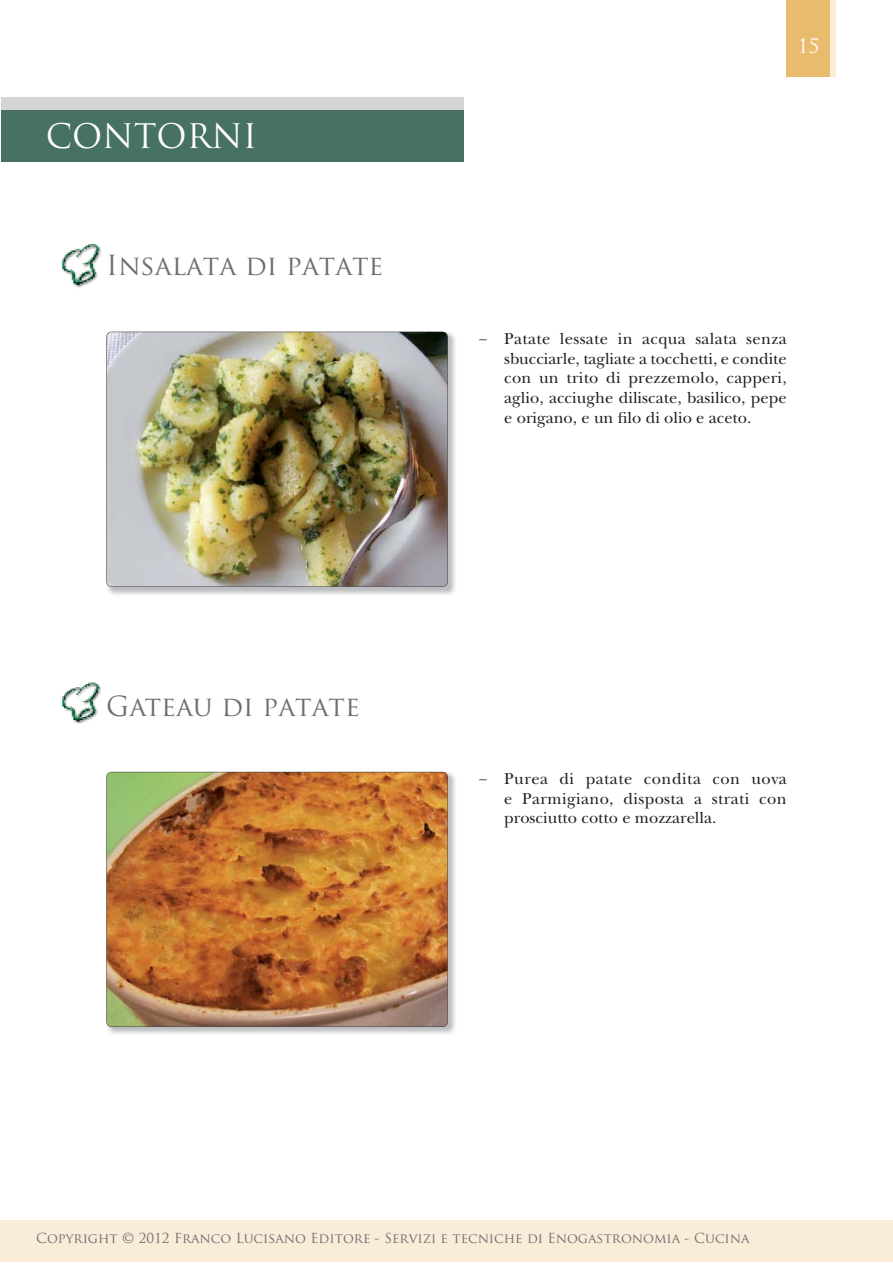
<style>
.page{position:relative;width:893px;height:1263px;background:#fff}
.page>*{position:absolute;margin:0;border:0;box-sizing:border-box;transform-origin:0 0}
.t1{font:33px "Trajan Pro";color:#fff}
.t2{font:27px "Trajan Pro";color:#6d6e70}
.t3{font:19.5px "Trajan Pro";color:#fff}
.t4{font:16.5px/19.8px "New Baskerville";color:#231f20;text-align:justify}
.t5{font:13.5px "Trajan Pro";color:#6d6e70}
</style>
<div class="page">
<div style="left:1px;top:1220px;width:892px;height:42px;background:#f9ecd8"></div>
<div style="left:791px;top:0;width:44px;height:77px;background:#f9ecd8"></div>
<div style="left:787px;top:0;width:43px;height:77px;background:#e9bb6d"></div>
<img style="left:62px;top:243px;width:39px;height:45px">
<div style="left:1px;top:97px;width:462px;height:51px;background:#d3d6d3"></div>
<div style="left:1px;top:111px;width:462px;height:51px;background:#487165"></div>
<img style="left:107px;top:772px;width:348px;height:262px">
<img style="left:106px;top:772px;width:342px;height:255px">
<img style="left:62px;top:682px;width:39px;height:42px">
<img style="left:107px;top:332px;width:348px;height:263px">
<img style="left:106px;top:332px;width:342px;height:255px">
<h1 class="t1" style="left:46px;top:117px;width:213px">CONTORNI</h1>
<h2 class="t2" style="left:106px;top:250px;width:279px">Insalata di patate</h2>
<p class="t3" style="left:797px;top:35px;width:24px">15</p>
<p class="t4" style="left:504px;top:330px;width:284px;text-indent:-26px">− Patate lessate in acqua salata senza sbucciarle, tagliate a tocchetti, e condite con un trito di prezzemolo, capperi, aglio, acciughe diliscate, basilico, pepe e origano, e un filo di olio e aceto.</p>
<h2 class="t2" style="left:106px;top:690px;width:255px">Gateau di patate</h2>
<p class="t4" style="left:504px;top:770px;width:284px;text-indent:-26px">− Purea di patate condita con uova e Parmigiano, disposta a strati con prosciutto cotto e mozzarella.</p>
<p class="t5" style="left:36px;top:1231px;width:715px">Copyright © 2012 Franco Lucisano Editore - Servizi e tecniche di Enogastronomia - Cucina</p>
</div>
